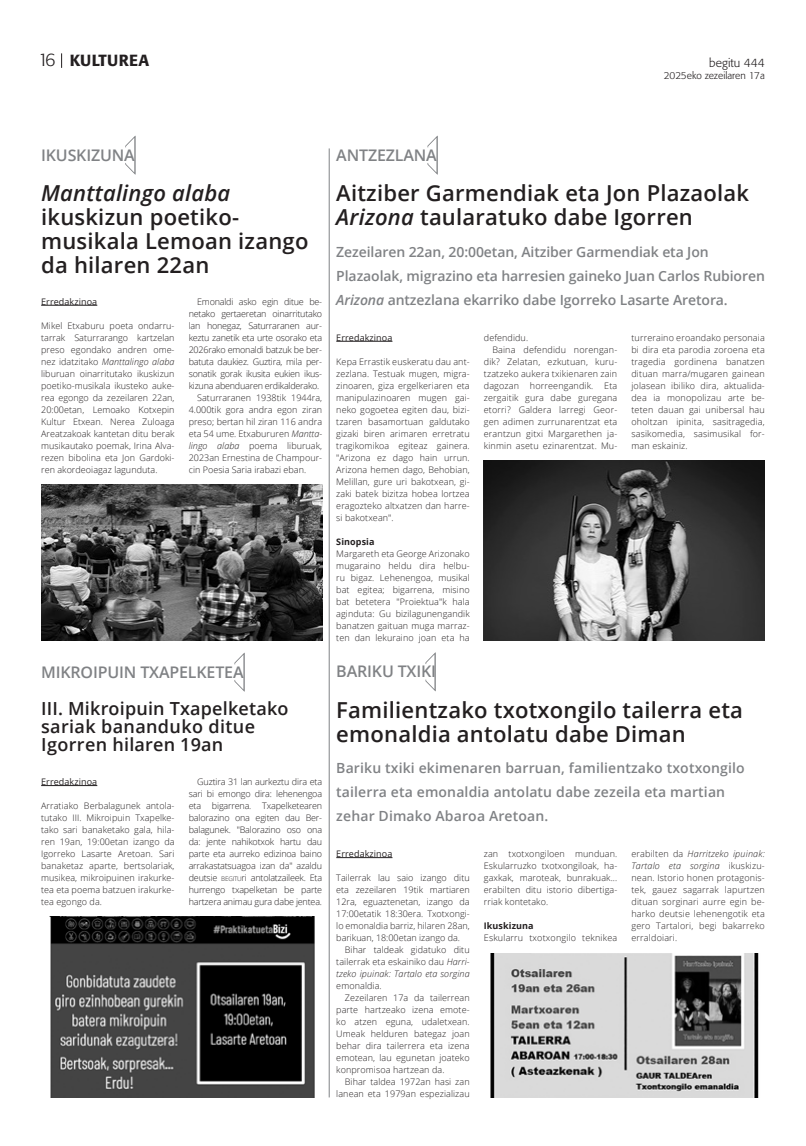
<style>
.page{position:relative;width:806px;height:1146px;background:#fff}
.page>*{position:absolute;margin:0;border:0;box-sizing:border-box;transform-origin:0 0}
.Testua{font:600 22px/24px "Open Sans";letter-spacing:.01em;color:#231f20}
.Testua-2{font:600 18px/18px "Open Sans";letter-spacing:.01em;color:#231f20}
.Titularra_16{font:300 18px "Formata";color:#231f20}
.azpisaila_herriak_kirola_kultura{font:600 16px "Open Sans";letter-spacing:-.01em;color:#808285}
.Titularra_16-2{font:500 16px "Formata";letter-spacing:.01em;color:#231f20}
.Testua-3{font:600 14px/24px "Open Sans";letter-spacing:-.005em;color:#808285}
.t1{font:300 12px "Formata";color:#231f20}
.t2{font:300 10px "Formata";color:#231f20}
.Testua-4{font:300 9px/12px "Open Sans";letter-spacing:.01em;color:#231f20;text-align:justify}
.TItularra_18{font:9px "Open Sans";letter-spacing:.01em;color:#231f20}
.Testua-5{font:700 9px "Open Sans";letter-spacing:.01em;color:#231f20}
.s1{font-style:italic}
.s2{font-size:6.3px}
</style>
<div class="page">
<svg style="left:61px;top:53px;width:1px;height:15px"></svg>
<hr style="left:41px;top:305px;width:56px;height:1px;background:#231f20">
<svg style="left:125px;top:136px;width:10px;height:38px"></svg>
<hr style="left:329px;top:148px;width:1px;height:949px;background:#808285">
<img style="left:41px;top:484px;width:281px;height:156px">
<hr style="left:336px;top:341px;width:56px;height:1px;background:#231f20">
<svg style="left:427px;top:136px;width:10px;height:38px"></svg>
<img style="left:483px;top:460px;width:281px;height:180px">
<hr style="left:41px;top:785px;width:56px;height:1px;background:#231f20">
<svg style="left:234px;top:653px;width:10px;height:38px"></svg>
<img style="left:49px;top:916px;width:266px;height:180px">
<hr style="left:336px;top:857px;width:56px;height:1px;background:#231f20">
<svg style="left:425px;top:653px;width:10px;height:38px"></svg>
<img style="left:490px;top:953px;width:269px;height:143px">
<p class="Titularra_16" style="left:38px;top:49px;width:19px">16</p>
<p class="Titularra_16-2" style="left:70px;top:50px;width:81px">KULTUREA</p>
<p class="t1" style="left:708px;top:56px;width:57px">begitu 444</p>
<p class="t2" style="left:663px;top:70px;width:102px">2025eko zezeilaren 17a</p>
<p class="azpisaila_herriak_kirola_kultura" style="left:41px;top:144px;width:95px">IKUSKIZUNA</p>
<p class="Testua" style="left:41px;top:181px;width:269px"><span class="s1">Manttalingo alaba </span>ikuskizun poetiko&shy;musikala Lemoan izango da hilaren 22an</p>
<p class="TItularra_18" style="left:41px;top:295px;width:58px">Erredakzinoa</p>
<p class="Testua-4" style="left:41px;top:319px;width:135px">Mikel Etxaburu poeta ondarru&shy;tarrak Saturrarango kartzelan preso egondako andren ome&shy;nez idatzitako <span class="s1">Manttalingo alaba </span>liburuan oinarritutako ikuskizun poetiko-musikala ikusteko auke&shy;rea egongo da zezeilaren 22an, 20:00etan, Lemoako Kotxepin Kultur Etxean. Nerea Zuloaga Areatzakoak kantetan ditu berak musikautako poemak, Irina Alva&shy;rezen bibolina eta Jon Gardoki&shy;ren akordeoiagaz lagunduta.</p>
<p class="Testua-4" style="left:189px;top:295px;width:135px;text-indent:9px">Emonaldi asko egin ditue be&shy;netako gertaeretan oinarritutako lan honegaz, Saturraranen aur&shy;keztu zanetik eta urte osorako eta 2026rako emonaldi batzuk be ber&shy;batuta daukiez. Guztira, mila per&shy;sonatik gorak ikusita eukien ikus&shy;kizuna abenduaren erdikalderako.</p>
<p class="Testua-4" style="left:189px;top:391px;width:135px;text-indent:9px">Saturraranen 1938tik 1944ra, 4.000tik gora andra egon ziran preso; bertan hil ziran 116 andra eta 54 ume. Etxabururen <span class="s1">Mantta&shy;lingo alaba</span> poema liburuak, 2023an Ernestina de Champour&shy;cin Poesia Saria irabazi eban.</p>
<p class="azpisaila_herriak_kirola_kultura" style="left:41px;top:660px;width:204px">MIKROIPUIN TXAPELKETEA</p>
<p class="Testua-2" style="left:41px;top:698px;width:249px">III. Mikroipuin Txapelketako sariak bananduko ditue<br>Igorren hilaren 19an</p>
<p class="TItularra_18" style="left:41px;top:775px;width:58px">Erredakzinoa</p>
<p class="Testua-4" style="left:41px;top:799px;width:135px">Arratiako Berbalagunek antola&shy;tutako III. Mikroipuin Txapelke&shy;tako sari banaketako gala, hila&shy;ren 19an, 19:00etan izango da Igorreko Lasarte Aretoan. Sari banaketaz aparte, bertsolariak, musikea, mikroipuinen irakurke&shy;tea eta poema batzuen irakurke&shy;tea egongo da.</p>
<p class="Testua-4" style="left:189px;top:775px;width:135px;text-indent:9px">Guztira 31 lan aurkeztu dira eta sari bi emongo dira: lehenengoa eta bigarrena. Txapelketearen balorazino ona egiten dau Ber&shy;balagunek. "Balorazino oso ona da: jente nahikotxok hartu dau parte eta aurreko edizinoa baino arrakastatsuagoa izan da" azaldu deutsie <span class="s2">begitu</span>ri antolatzaileek. Eta hurrengo txapelketan be parte hartzera animau gura dabe jentea.</p>
<p class="azpisaila_herriak_kirola_kultura" style="left:336px;top:144px;width:102px">ANTZEZLANA</p>
<p class="Testua" style="left:336px;top:181px;width:414px">Aitziber Garmendiak eta Jon Plazaolak<br><span class="s1">Arizona</span> taularatuko dabe Igorren</p>
<p class="Testua-3" style="left:336px;top:239px;width:430px">Zezeilaren 22an, 20:00etan, Aitziber Garmendiak eta Jon<br>Plazaolak, migrazino eta harresien gaineko Juan Carlos Rubioren<br><span class="s1">Arizona</span> antzezlana ekarriko dabe Igorreko Lasarte Aretora.</p>
<p class="TItularra_18" style="left:336px;top:331px;width:58px">Erredakzinoa</p>
<p class="Testua-4" style="left:483px;top:331px;width:46px">defendidu.</p>
<p class="Testua-4" style="left:483px;top:343px;width:135px;text-indent:9px">Baina defendidu norengan&shy;dik? Zelatan, ezkutuan, kuru&shy;tzatzeko aukera txikienaren zain dagozan horreengandik. Eta zergaitik gura dabe guregana etorri? Galdera larregi Geor&shy;gen adimen zurrunarentzat eta erantzun gitxi Margarethen ja&shy;kinmin asetu ezinarentzat. Mu-</p>
<p class="Testua-4" style="left:336px;top:355px;width:135px">Kepa Errastik euskeratu dau ant&shy;zezlana. Testuak mugen, migra&shy;zinoaren, giza ergelkeriaren eta manipulazinoaren mugen gai&shy;neko gogoetea egiten dau, bizi&shy;tzaren basamortuan galdutako gizaki biren arimaren erretratu tragikomikoa egiteaz gainera. "Arizona ez dago hain urrun.<br>Arizona hemen dago, Behobian, Melillan, gure uri bakotxean, gi&shy;zaki batek bizitza hobea lortzea eragozteko altxatzen dan harre&shy;si bakotxean".</p>
<p class="Testua-5" style="left:336px;top:535px;width:40px">Sinopsia</p>
<p class="Testua-4" style="left:336px;top:547px;width:135px">Margareth eta George Arizonako mugaraino heldu dira helbu&shy;ru bigaz. Lehenengoa, musikal bat egitea; bigarrena, misino bat betetera "Proiektua"k hala aginduta: Gu bizilagunengandik banatzen gaituan muga marraz&shy;ten dan lekuraino joan eta ha</p>
<p class="azpisaila_herriak_kirola_kultura" style="left:336px;top:660px;width:101px">BARIKU TXIKI</p>
<p class="Testua-4" style="left:631px;top:331px;width:135px">turreraino eroandako personaia bi dira eta parodia zoroena eta tragedia gordinena banatzen dituan marra/mugaren gainean jolasean ibiliko dira, aktualida&shy;dea ia monopolizau arte be&shy;teten dauan gai unibersal hau oholtzan ipinita, sasitragedia, sasikomedia, sasimusikal for&shy;man eskainiz.</p>
<p class="Testua" style="left:336px;top:697px;width:408px">Familientzako txotxongilo tailerra eta emonaldia antolatu dabe Diman</p>
<p class="Testua-3" style="left:336px;top:755px;width:410px">Bariku txiki ekimenaren barruan, familientzako txotxongilo tailerra eta emonaldia antolatu dabe zezeila eta martian zehar Dimako Abaroa Aretoan.</p>
<p class="Testua-4" style="left:483px;top:847px;width:135px">zan txotxongiloen munduan.<br>Eskularruzko txotxongiloak, ha&shy;gaxkak, maroteak, bunrakuak... erabilten ditu istorio dibertiga&shy;rriak kontetako.</p>
<p class="Testua-5" style="left:483px;top:919px;width:51px">Ikuskizuna</p>
<p class="Testua-4" style="left:483px;top:931px;width:135px">Eskularru txotxongilo teknikea</p>
<p class="TItularra_18" style="left:336px;top:847px;width:58px">Erredakzinoa</p>
<p class="Testua-4" style="left:631px;top:847px;width:135px">erabilten da <span class="s1">Harritzeko ipuinak:<br>Tartalo eta sorgina</span> ikuskizu&shy;nean. Istorio honen protagonis&shy;tek, gauez sagarrak lapurtzen dituan sorginari aurre egin be&shy;harko deutsie lehenengotik eta gero Tartalori, begi bakarreko erraldoiari.</p>
<p class="Testua-4" style="left:336px;top:871px;width:135px">Tailerrak lau saio izango ditu eta zezeilaren 19tik martiaren 12ra, eguaztenetan, izango da 17:00etatik 18:30era. Txotxongi&shy;lo emonaldia barriz, hilaren 28an, barikuan, 18:00etan izango da.</p>
<p class="Testua-4" style="left:336px;top:943px;width:135px;text-indent:9px">Bihar taldeak gidatuko ditu tailerrak eta eskainiko dau <span class="s1">Harri&shy;tzeko ipuinak: Tartalo eta sorgina </span>emonaldia.</p>
<p class="Testua-4" style="left:336px;top:991px;width:135px;text-indent:9px">Zezeilaren 17a da tailerrean parte hartzeako izena emote&shy;ko atzen eguna, udaletxean.<br>Umeak helduren bategaz joan behar dira tailerrera eta izena emotean, lau egunetan joateko konpromisoa hartzean da.</p>
<p class="Testua-4" style="left:336px;top:1075px;width:135px;text-align:right">Bihar taldea 1972an hasi zan lanean eta 1979an espezializau</p>
</div>
